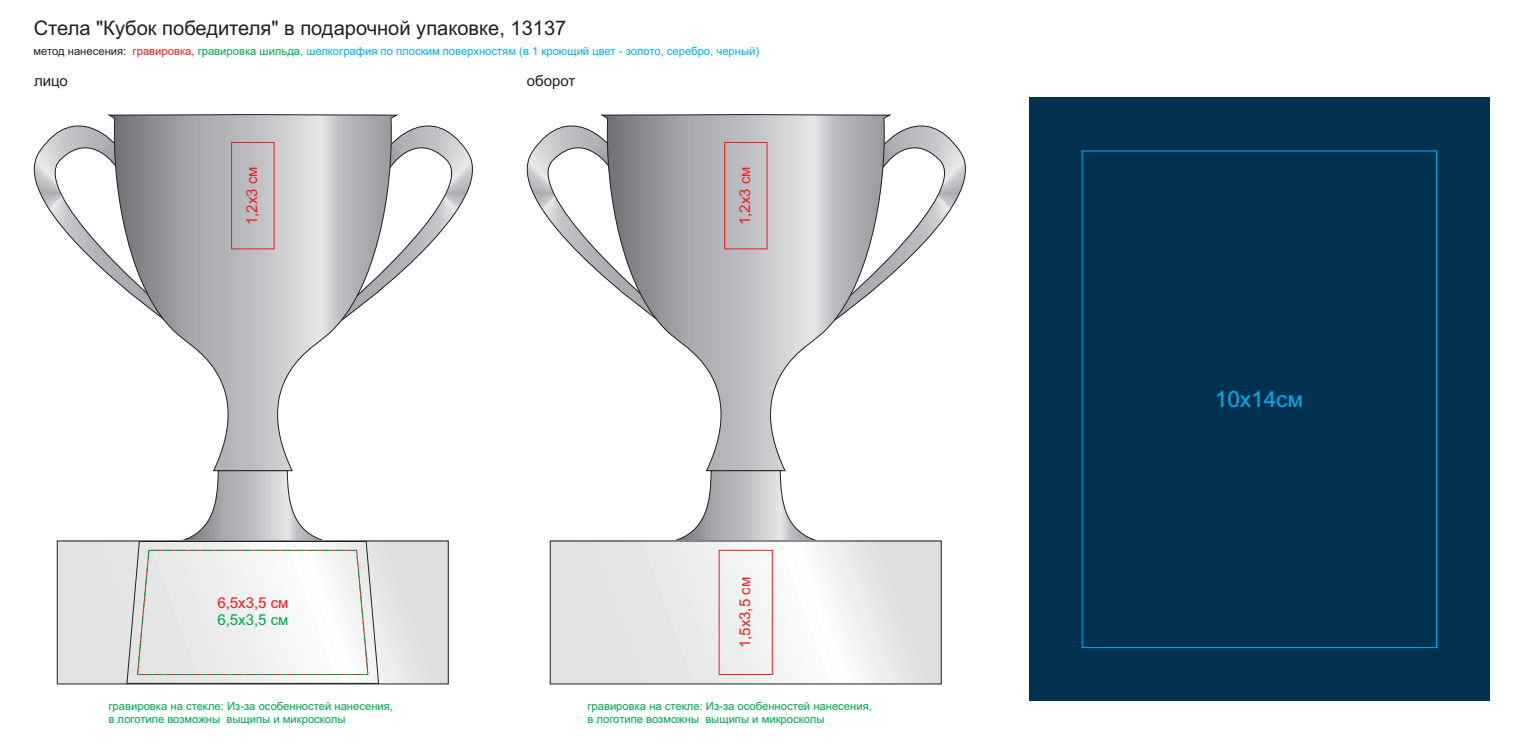
<style>
.page{position:relative;width:1524px;height:745px;background:#fff}
.page>*{position:absolute;margin:0;border:0;box-sizing:border-box;transform-origin:0 0}
.t1{font:22.5px "Arial";color:#00aeef}
.t2{font:20.12px "Arial";color:#231f20}
.t3{font:15px "Arial";color:#ee1d23}
.t4{font:15px "Arial";color:#231f20}
.t5{font:15px "Arial";color:#00a54f}
.t6{font:11.25px/12.6px "Arial";color:#00a54f}
.t7{font:11.25px "Arial";color:#00aeef}
.s1{color:#231f20}
.s2{color:#ee1d23}
.s3{color:#00a54f}
</style>
<div class="page">
<svg style="left:892px;top:125px;width:74px;height:150px"></svg>
<svg style="left:659px;top:114px;width:233px;height:355px"></svg>
<svg style="left:675px;top:469px;width:141px;height:71px"></svg>
<svg style="left:552px;top:542px;width:387px;height:139px"></svg>
<div style="left:724px;top:142px;width:43px;height:107px;border:1px solid #ee1d23"></div>
<svg style="left:399px;top:114px;width:260px;height:209px"></svg>
<svg style="left:33px;top:114px;width:75px;height:161px"></svg>
<svg style="left:108px;top:114px;width:291px;height:355px"></svg>
<div style="left:57px;top:540px;width:391px;height:143px;background:#e2e3e3"></div>
<div style="left:231px;top:142px;width:43px;height:107px;border:1px solid #ee1d23"></div>
<svg style="left:126px;top:469px;width:253px;height:214px"></svg>
<div style="left:1029px;top:98px;width:460px;height:602px;background:#003151"></div>
<svg style="left:1081px;top:150px;width:356px;height:498px"></svg>
<h2 class="t2" style="left:34px;top:20px;width:534px">Стела "Кубок победителя" в подарочной упаковке, 13137</h2>
<p class="t7" style="left:33px;top:47px;width:727px"><span class="s1">метод нанесения:</span> <span class="s2">гравировка,</span> <span class="s3">гравировка шильда,</span> шелкография по плоским поверхностям (в 1 кроющий цвет - золото, серебро, черный)</p>
<h3 class="t4" style="left:34px;top:75px;width:35px">лицо</h3>
<h3 class="t4" style="left:527px;top:75px;width:50px">оборот</h3>
<h3 class="t3" style="left:246px;top:225px;width:60px;rotate:-90deg">1,2х3 см</h3>
<h3 class="t3" style="left:217px;top:597px;width:73px">6,5х3,5 см</h3>
<h3 class="t5" style="left:217px;top:613px;width:73px">6,5х3,5 см</h3>
<h3 class="t3" style="left:739px;top:225px;width:60px;rotate:-90deg">1,2х3 см</h3>
<h3 class="t3" style="left:739px;top:648px;width:73px;rotate:-90deg">1,5х3,5 см</h3>
<p class="t6" style="left:109px;top:700px;width:286px">гравировка на стекле: Из-за особенностей нанесения, в логотипе возможны выщипы и микросколы</p>
<p class="t6" style="left:587px;top:700px;width:286px">гравировка на стекле: Из-за особенностей нанесения, в логотипе возможны выщипы и микросколы</p>
<h1 class="t1" style="left:1215px;top:390px;width:90px">10х14см</h1>
</div>
